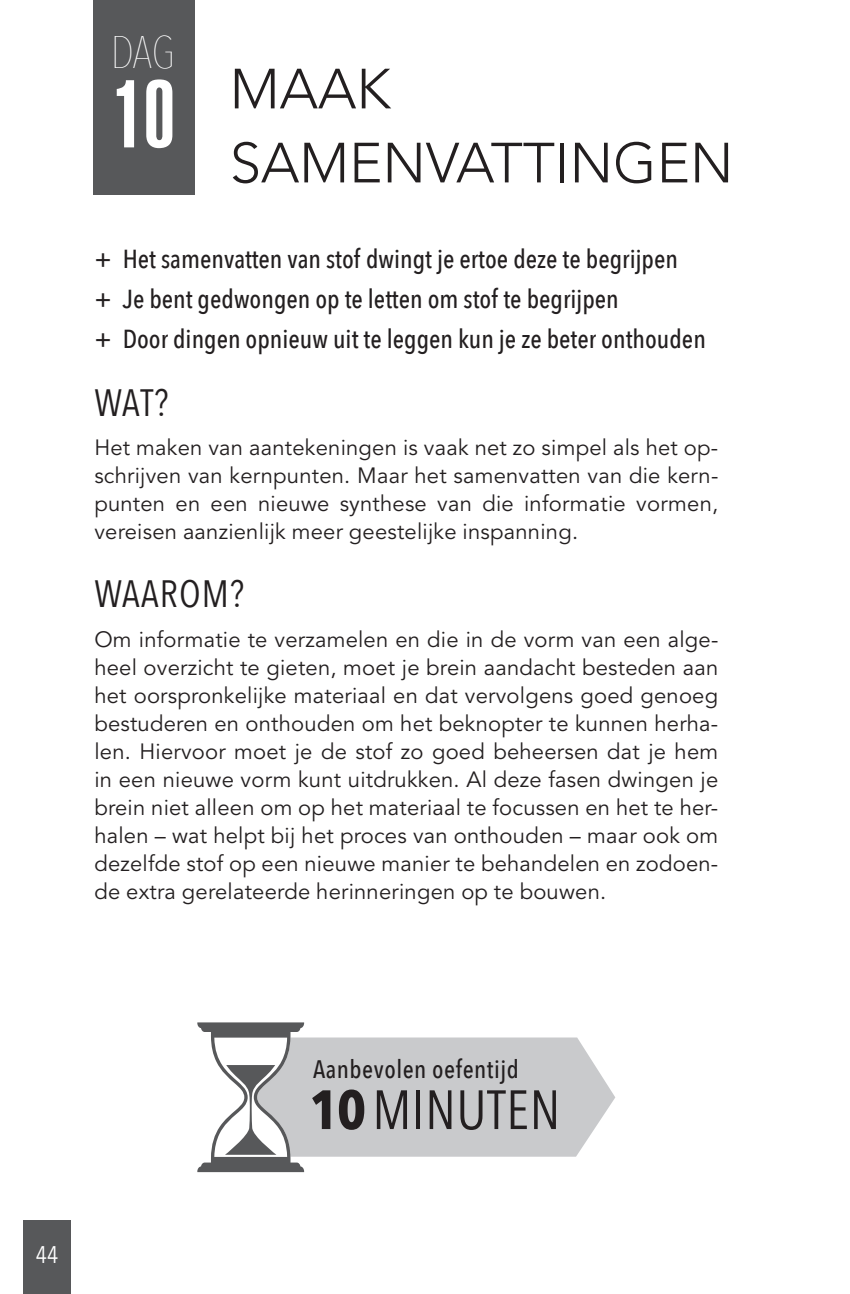
<style>
.page{position:relative;width:850px;height:1294px;background:#fff}
.page>*{position:absolute;margin:0;border:0;box-sizing:border-box;transform-origin:0 0}
.t1{font:94.4px "Helvetica LT Std Ultra Comp";color:#fff}
.t2{font:300 56px/74px "Avenir LT Std";color:#231f20}
.t3{font:54.6px "Avenir Next Condensed";letter-spacing:.01em;color:#231f20}
.t4{font:200 45.4px "Avenir Next Condensed";color:#fff}
.t5{font:38px "Avenir Next Condensed";letter-spacing:.03em;color:#231f20}
.t6{font:500 26px/40px "Avenir Next Condensed";color:#231f20}
.t7{font:500 25.2px "Avenir Next Condensed";letter-spacing:.02em;color:#231f20}
.t8{font:24px "Avenir Next Condensed";color:#fff}
.t9{font:22px/28px "Avenir LT Std";letter-spacing:.01em;color:#231f20;text-align:justify}
.s1{font-weight:700}
</style>
<div class="page">
<div style="left:23px;top:1220px;width:48px;height:73px;background:#57585a"></div>
<div style="left:93px;top:0;width:101px;height:195px;background:#57585a"></div>
<svg style="left:197px;top:1022px;width:418px;height:150px"></svg>
<h3 class="t4" style="left:111px;top:25px;width:66px">DAG</h3>
<h1 class="t1" style="left:112px;top:60px;width:64px">10</h1>
<h2 class="t2" style="left:230px;top:52px;width:505px">MAAK<br>SAMENVATTINGEN</h2>
<p class="t6" style="left:94px;top:239px;width:613px">+ Het samenvatten van stof dwingt je ertoe deze te begrijpen<br>+ Je bent gedwongen op te letten om stof te begrijpen<br>+ Door dingen opnieuw uit te leggen kun je ze beter onthouden</p>
<h3 class="t5" style="left:94px;top:370px;width:76px">WAT?</h3>
<p class="t9" style="left:94px;top:434px;width:625px">Het maken van aantekeningen is vaak net zo simpel als het op&shy;schrijven van kernpunten. Maar het samenvatten van die kern&shy;punten en een nieuwe synthese van die informatie vormen, vereisen aanzienlijk meer geestelijke inspanning.</p>
<h3 class="t5" style="left:94px;top:561px;width:151px">WAAROM?</h3>
<p class="t9" style="left:94px;top:625px;width:625px">Om informatie te verzamelen en die in de vorm van een alge&shy;heel overzicht te gieten, moet je brein aandacht besteden aan het oorspronkelijke materiaal en dat vervolgens goed genoeg bestuderen en onthouden om het beknopter te kunnen herha&shy;len. Hiervoor moet je de stof zo goed beheersen dat je hem in een nieuwe vorm kunt uitdrukken. Al deze fasen dwingen je brein niet alleen om op het materiaal te focussen en het te her&shy;halen – wat helpt bij het proces van onthouden – maar ook om dezelfde stof op een nieuwe manier te behandelen en zodoen&shy;de extra gerelateerde herinneringen op te bouwen.</p>
<p class="t8" style="left:36px;top:1233px;width:24px">44</p>
<p class="t7" style="left:313px;top:1053px;width:207px">Aanbevolen oefentijd</p>
<h3 class="t3" style="left:310px;top:1063px;width:252px"><span class="s1">10</span> MINUTEN</h3>
</div>
